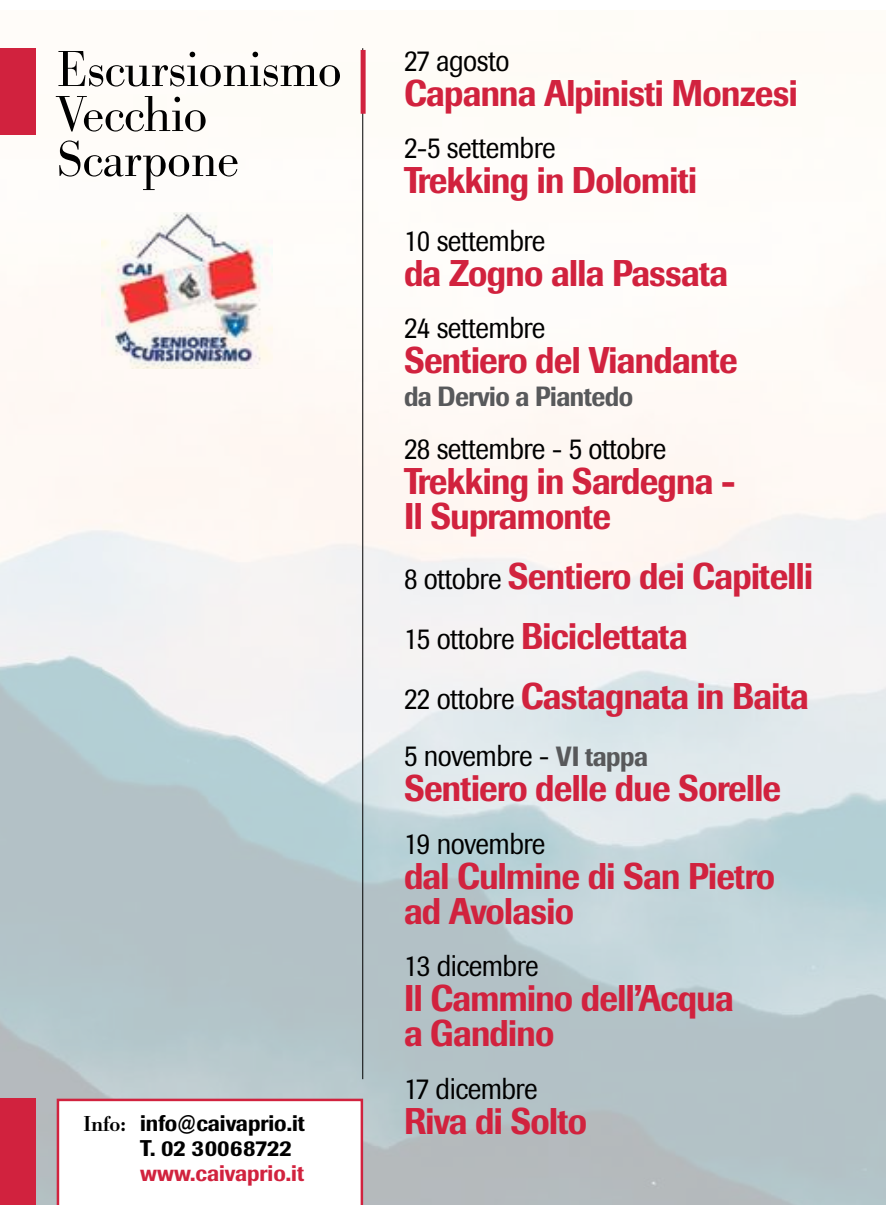
<style>
.page{position:relative;width:886px;height:1205px;background:#fff}
.page>*{position:absolute;margin:0;border:0;box-sizing:border-box;transform-origin:0 0}
.t1{font:52.5px/45px "Bodoni Ant T Ligh";letter-spacing:-.02em;color:#000}
.t2{font:500 36.75px/35px "Imago";letter-spacing:-.02em;color:#d1223e;scale:.9 1}
.t3{font:30px "Imago";letter-spacing:-.02em;color:#000;scale:.9 1}
.t4{font:500 27.5px "Imago";letter-spacing:-.02em;color:#58595b;scale:.9 1}
.t5{font:500 22.5px "Imago";color:#000;scale:.95 1}
.t6{font:500 22.5px "Imago";color:#d1223e;scale:.95 1}
.s1{font-weight:400;font-size:30px;color:#000}
.s2{font-weight:500;font-size:27.5px;color:#58595b}
.s3{font-family:"Bodoni Ant T";font-weight:600}
</style>
<div class="page">
<img style="left:0;top:48px;width:886px;height:1157px">
<img style="left:102px;top:213px;width:171px;height:155px">
<div style="left:0;top:48px;width:35px;height:87px;background:#d1223e"></div>
<hr style="left:362px;top:48px;width:1px;height:1031px;background:#000">
<div style="left:361px;top:50px;width:5px;height:64px;background:#d1223e"></div>
<div style="left:0;top:1098px;width:35px;height:107px;background:#d1223e"></div>
<svg style="left:57px;top:1098px;width:306px;height:107px"></svg>
<h1 class="t1" style="left:57px;top:48px;width:287px">Escursionismo<br>Vecchio<br>Scarpone</h1>
<p class="t3" style="left:404px;top:43px;width:119px">27 agosto</p>
<p class="t2" style="left:404px;top:75px;width:439px">Capanna Alpinisti Monzesi</p>
<p class="t3" style="left:404px;top:130px;width:170px">2-5 settembre</p>
<p class="t2" style="left:404px;top:163px;width:327px">Trekking in Dolomiti</p>
<p class="t3" style="left:404px;top:223px;width:159px">10 settembre</p>
<p class="t2" style="left:404px;top:255px;width:361px">da Zogno alla Passata</p>
<p class="t3" style="left:404px;top:310px;width:159px">24 settembre</p>
<p class="t2" style="left:404px;top:343px;width:372px">Sentiero del Viandante</p>
<p class="t4" style="left:404px;top:380px;width:256px">da Dervio a Piantedo</p>
<p class="t3" style="left:404px;top:431px;width:293px">28 settembre - 5 ottobre</p>
<p class="t2" style="left:404px;top:463px;width:370px">Trekking in Sardegna -<br>Il Supramonte</p>
<p class="t2" style="left:404px;top:546px;width:456px;line-height:60px"><span class="s1">8 ottobre</span> Sentiero dei Capitelli<br><span class="s1">15 ottobre</span> Biciclettata<br><span class="s1">22 ottobre</span> Castagnata in Baita</p>
<p class="t3" style="left:404px;top:738px;width:273px">5 novembre - <span class="s2">VI tappa</span></p>
<p class="t2" style="left:404px;top:771px;width:421px">Sentiero delle due Sorelle</p>
<p class="t3" style="left:404px;top:826px;width:159px">19 novembre</p>
<p class="t2" style="left:404px;top:858px;width:414px">dal Culmine di San Pietro ad Avolasio</p>
<p class="t3" style="left:404px;top:948px;width:151px">13 dicembre</p>
<p class="t2" style="left:404px;top:981px;width:368px">Il Cammino dell’Acqua a Gandino</p>
<p class="t3" style="left:404px;top:1071px;width:150px">17 dicembre</p>
<p class="t5" style="left:83px;top:1109px;width:235px"><span class="s3">Info:</span> info@caivaprio.it</p>
<p class="t2" style="left:404px;top:1103px;width:205px">Riva di Solto</p>
<p class="t5" style="left:140px;top:1134px;width:161px">T. 02 30068722</p>
<p class="t6" style="left:140px;top:1159px;width:174px">www.caivaprio.it</p>
</div>
